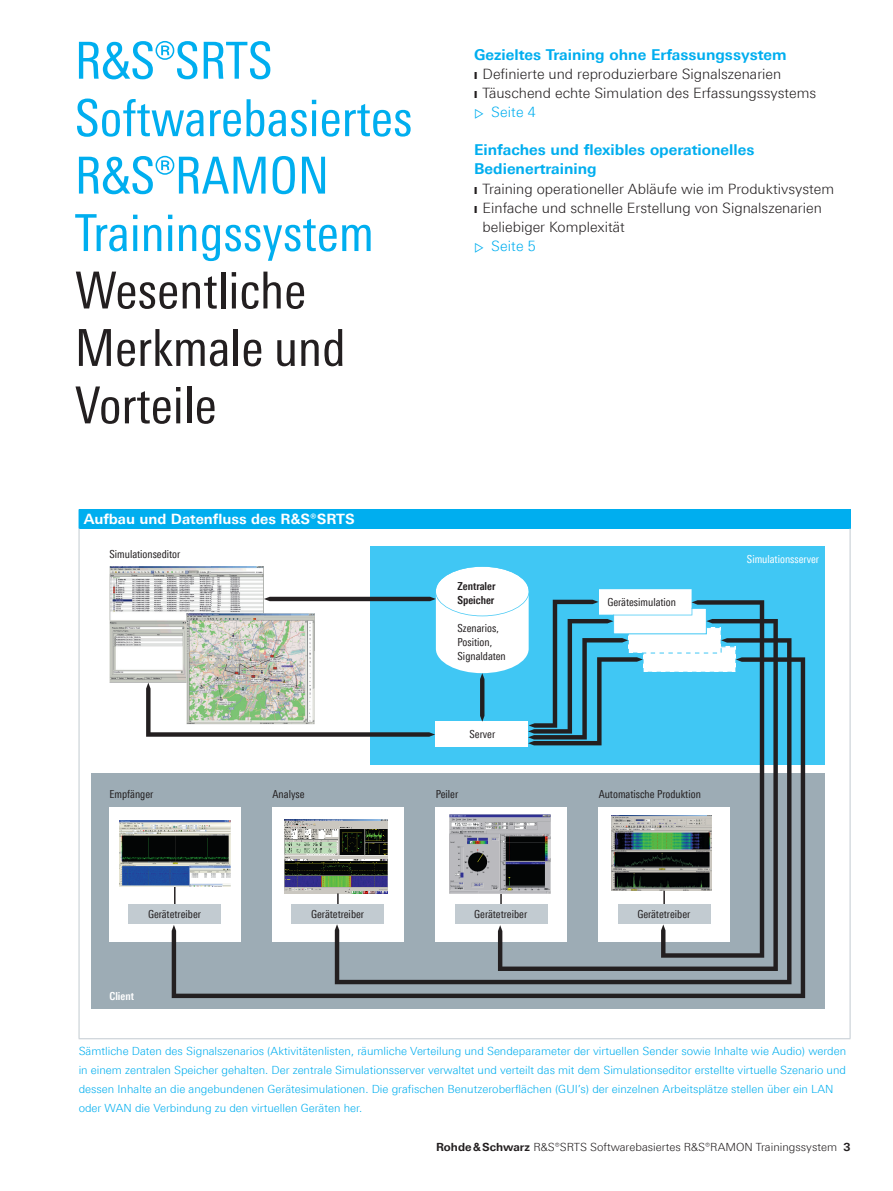
<style>
.page{position:relative;width:893px;height:1191px;background:#fff}
.page>*{position:absolute;margin:0;border:0;box-sizing:border-box;transform-origin:0 0}
.t1{font:51px/57.4px "Linotype Univers 420 Cn";color:#00aeef}
.t2{font:51px/57.4px "Linotype Univers 420 Cn";color:#231f20}
.t3{font:700 15px/19.2px "Linotype Univers 630";color:#00aeef}
.t4{font:300 14.25px/19.2px "Linotype Univers 330";color:#231f20}
.t5{font:700 14.25px "Linotype Univers 630";color:#fff}
.t6{font:300 14.25px "Linotype Univers 330";letter-spacing:.01em;color:#00aeef}
.t7{font:300 11.25px/19.2px "Linotype Univers 330";color:#00aeef}
.t8{font:300 11.25px "Linotype Univers 330";color:#231f20}
.t9{font:11.1px/14px "Linotype Univers 420 Cn";color:#231f20}
.t10{font:11.1px "Linotype Univers 420 Cn";color:#fff}
.t11{font:700 11.1px/14px "Linotype Univers 620 Cn";color:#231f20}
.t12{font:700 11.1px "Linotype Univers 620 Cn";color:#fff}
.s1{font-size:12px;color:#00aeef}
.s2{color:#00aeef}
.s3{font-size:12px}
.s4{font-family:"Linotype Univers 630";font-weight:700}
</style>
<div class="page">
<div style="left:79px;top:509px;width:771px;height:19px;background:#00aeef"></div>
<svg style="left:850px;top:509px;width:1px;height:19px"></svg>
<hr style="left:79px;top:528px;width:1px;height:510px;background:#c2cbd1">
<hr style="left:850px;top:528px;width:1px;height:510px;background:#c2cbd1">
<hr style="left:79px;top:1038px;width:771px;height:1px;background:#c2cbd1">
<div style="left:370px;top:546px;width:455px;height:218px;background:#40c7f4"></div>
<div style="left:91px;top:773px;width:734px;height:236px;background:#9dacb5"></div>
<div style="left:109px;top:807px;width:131px;height:135px;background:#fff"></div>
<img style="left:109px;top:566px;width:37px;height:116px">
<img style="left:119px;top:820px;width:27px;height:66px">
<div style="left:128px;top:904px;width:93px;height:20px;background:#c2cbd1"></div>
<svg style="left:172px;top:657px;width:633px;height:341px"></svg>
<svg style="left:146px;top:566px;width:618px;height:391px"></svg>
<h1 class="t1" style="left:75px;top:32px;width:339px">R&amp;S®SRTS<br>Software basiertes<br>R&amp;S®RAMON<br>Trainingssystem</h1>
<h1 class="t2" style="left:75px;top:261px;width:272px">Wesentliche<br>Merkmale und<br>Vorteile</h1>
<h2 class="t3" style="left:474px;top:44px;width:314px">Gezieltes Training ohne Erfassungssystem</h2>
<p class="t4" style="left:474px;top:64px;width:344px">❙ Definierte und reproduzierbare Signalszenarien<br>❙ Täuschend echte Simulation des Erfassungssystems <span class="s1">▷</span> <span class="s2">Seite 4</span></p>
<h2 class="t3" style="left:474px;top:140px;width:282px">Einfaches und flexibles operationelles<br>Bedienertraining</h2>
<p class="t4" style="left:474px;top:179px;width:361px">❙ Training operationeller Abläufe wie im Produktivsystem</p>
<p class="t4" style="left:474px;top:198px;width:349px">❙ Einfache und schnelle Erstellung von Signalszenarien</p>
<p class="t4" style="left:483px;top:217px;width:144px">beliebiger Komplexität</p>
<p class="t6" style="left:474px;top:237px;width:63px"><span class="s3">▷</span> Seite 5</p>
<p class="t5" style="left:84px;top:510px;width:272px">Aufbau und Datenfluss des R&amp;S®SRTS</p>
<p class="t9" style="left:109px;top:547px;width:72px">Simulationseditor</p>
<p class="t9" style="left:109px;top:787px;width:45px">Empfänger</p>
<p class="t9" style="left:273px;top:787px;width:34px">Analyse</p>
<p class="t11" style="left:458px;top:578px;width:39px">Zentraler<br>Speicher</p>
<p class="t9" style="left:458px;top:620px;width:50px">Szenarios,<br>Position,<br>Signaldaten</p>
<p class="t9" style="left:470px;top:727px;width:27px">Server</p>
<p class="t9" style="left:436px;top:787px;width:24px">Peiler</p>
<p class="t9" style="left:607px;top:594px;width:70px">Gerätesimulation</p>
<p class="t10" style="left:747px;top:553px;width:74px">Simulationsserver</p>
<p class="t9" style="left:599px;top:787px;width:104px">Automatische Produktion</p>
<p class="t9" style="left:148px;top:907px;width:55px">Gerätetreiber</p>
<p class="t9" style="left:311px;top:907px;width:55px">Gerätetreiber</p>
<p class="t12" style="left:109px;top:989px;width:26px">Client</p>
<p class="t9" style="left:474px;top:907px;width:55px">Gerätetreiber</p>
<p class="t9" style="left:637px;top:907px;width:55px">Gerätetreiber</p>
<p class="t7" style="left:79px;top:1041px;width:769px">Sämtliche Daten des Signal szenarios (Aktivitätenlisten, räumliche Verteilung und Sende parameter der virtuellen Sender sowie Inhalte wie Audio) werden in einem zentralen Speicher gehalten. Der zentrale Simulationsserver verwaltet und verteilt das mit dem Simulationseditor erstellte virtuelle Szenario und dessen Inhalte an die angebundenen Gerätesimulationen. Die grafischen Benutzeroberflächen (GUI’s) der einzelnen Arbeitsplätze stellen über ein LAN oder WAN die Verbindung zu den virtuellen Geräten her.</p>
<p class="t8" style="left:436px;top:1140px;width:416px"><span class="s4">Rohde &amp; Schwarz</span> R&amp;S®SRTS Softwarebasiertes R&amp;S®RAMON Trainingssystem <span class="s4">3</span></p>
</div>
